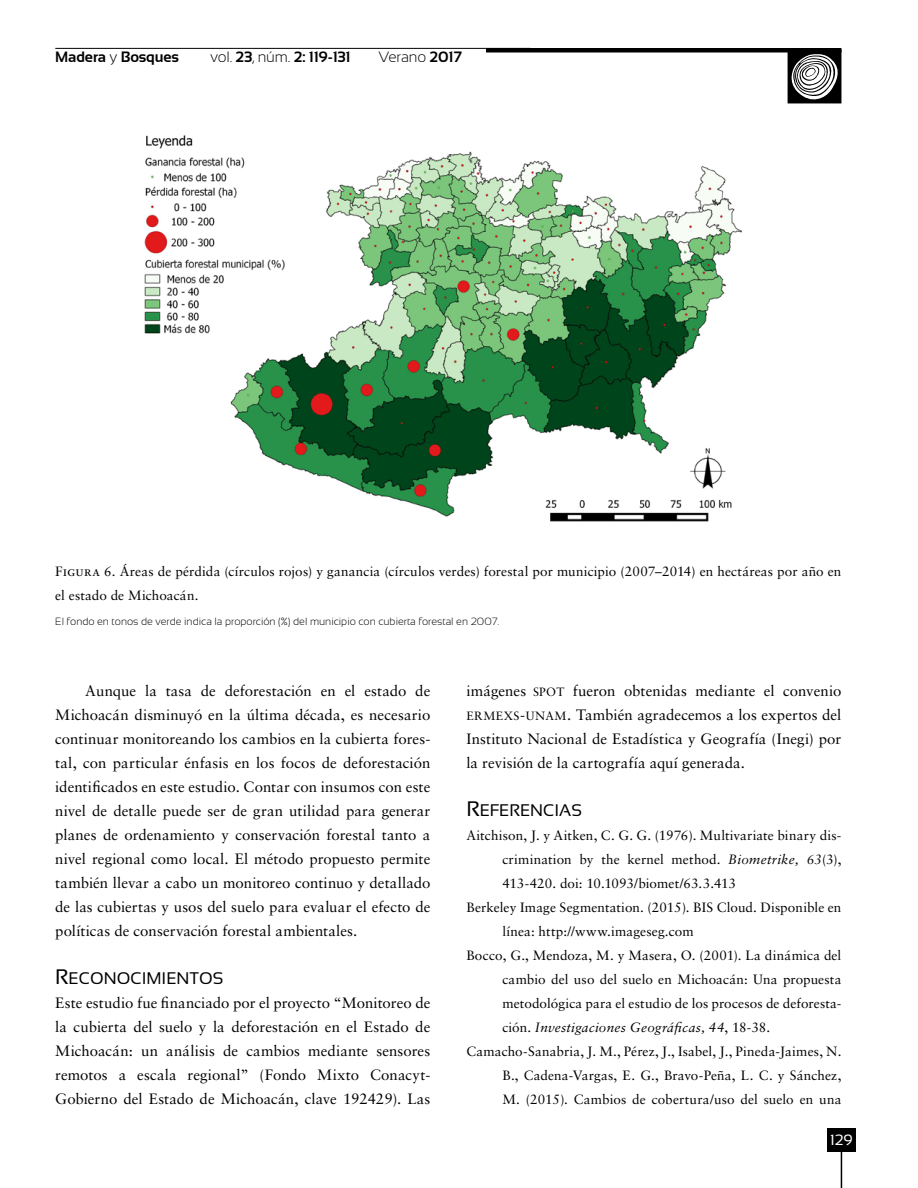
<style>
.page{position:relative;width:918px;height:1188px;background:#fff}
.page>*{position:absolute;margin:0;border:0;box-sizing:border-box;transform-origin:0 0}
.t1{font:16.8px "Sansation Regular SC800";color:#000}
.t2{font:15px/24px "Sabon LT Std";letter-spacing:.005em;color:#000;text-align:justify}
.t3{font:700 15px "Sansation";letter-spacing:-.01em;color:#000}
.t4{font:300 15px "Sansation";letter-spacing:-.01em;color:#000}
.t5{font:15px "Sansation";color:#fff}
.t6{font:13.5px/24px "Sabon LT Std";letter-spacing:.01em;color:#000}
.t7{font:italic 13.5px "Sabon LT Std";letter-spacing:.015em;color:#000}
.t8{font:13.5px "Sabon LT Std";letter-spacing:-.015em;color:#000}
.t9{font:300 10.5px "Sansation";color:#000}
.s1{font-weight:300}
.s2{font-weight:700}
.s3{font-size:21px}
.s4{font-size:12px}
.s5{font-style:italic}
.s6{font-style:normal}
</style>
<div class="page">
<hr style="left:486px;top:48px;width:355px;height:4px;background:#000">
<hr style="left:55px;top:48px;width:475px;height:1px;background:#000">
<svg style="left:788px;top:53px;width:53px;height:51px"></svg>
<div style="left:827px;top:1128px;width:28px;height:24px;background:#000"></div>
<hr style="left:841px;top:1151px;width:1px;height:37px;background:#000">
<img style="left:144px;top:135px;width:599px;height:387px">
<p class="t3" style="left:55px;top:48px;width:125px">Madera <span class="s1">y</span> Bosques</p>
<p class="t3" style="left:210px;top:48px;width:142px"><span class="s1">vol.</span> 23<span class="s1">, núm.</span> 2: 119-131</p>
<p class="t4" style="left:379px;top:48px;width:85px">Verano <span class="s2">2017</span></p>
<p class="t6" style="left:55px;top:559px;width:788px">Figura 6. Áreas de pérdida (círculos rojos) y ganancia (círculos verdes) forestal por municipio (2007–2014) en hectáreas por año en el estado de Michoacán.</p>
<p class="t9" style="left:55px;top:616px;width:446px">El fondo en tonos de verde indica la proporción (%) del municipio con cubierta forestal en 2007.</p>
<p class="t2" style="left:55px;top:679px;width:377px;text-indent:30px">Aunque la tasa de deforestación en el estado de Michoacán disminuyó en la última década, es necesario continuar monitoreando los cambios en la cubierta fores&shy;tal, con particular énfasis en los focos de deforestación identificados en este estudio. Contar con insumos con este nivel de detalle puede ser de gran utilidad para generar planes de ordenamiento y conservación forestal tanto a nivel regional como local. El método propuesto permite también llevar a cabo un monitoreo continuo y detallado de las cubiertas y usos del suelo para evaluar el efecto de políticas de conservación forestal ambientales.</p>
<p class="t1" style="left:55px;top:969px;width:170px"><span class="s3">R</span>ECONOCI MI ENTOS</p>
<p class="t2" style="left:55px;top:991px;width:377px">Este estudio fue financiado por el proyecto “Monitoreo de la cubierta del suelo y la deforestación en el Estado de Michoacán: un análisis de cambios mediante sensores remotos a escala regional” (Fondo Mixto Conacyt-Gobierno del Estado de Michoacán, clave 192429). Las</p>
<p class="t2" style="left:466px;top:679px;width:377px">imágenes <span class="s4">SPOT</span> fueron obtenidas mediante el convenio <span class="s4">ERMEXS</span>-<span class="s4">UNAM</span>. También agradecemos a los expertos del Instituto Nacional de Estadística y Geografía (Inegi) por la revisión de la cartografía aquí generada.</p>
<p class="t1" style="left:466px;top:801px;width:117px"><span class="s3">R</span>EFERENCIAS</p>
<p class="t6" style="left:466px;top:823px;width:377px">Aitchison, J. y Aitken, C. G. G. (1976). Multivariate binary dis-</p>
<p class="t6" style="left:502px;top:847px;width:341px">crimination by the kernel method. <span class="s5">Biometrike, 63</span>(3),</p>
<p class="t8" style="left:502px;top:875px;width:235px">413-420. doi: 10.1093/biomet/63.3.413</p>
<p class="t6" style="left:466px;top:895px;width:377px">Berkeley Image Segmentation. (2015). BIS Cloud. Disponible en</p>
<p class="t6" style="left:502px;top:919px;width:193px">línea: http://www.imageseg.com</p>
<p class="t6" style="left:466px;top:943px;width:377px">Bocco, G., Mendoza, M. y Masera, O. (2001). La dinámica del</p>
<p class="t6" style="left:502px;top:967px;width:341px">cambio del uso del suelo en Michoacán: Una propuesta</p>
<p class="t6" style="left:502px;top:991px;width:341px">metodológica para el estudio de los procesos de deforesta-</p>
<p class="t7" style="left:502px;top:1020px;width:269px"><span class="s6">ción.</span> Investigaciones Geográficas, 44<span class="s6">, 18-38.</span></p>
<p class="t6" style="left:466px;top:1039px;width:377px">Camacho-Sanabria, J. M., Pérez, J., Isabel, J., Pineda-Jaimes, N.</p>
<p class="t6" style="left:502px;top:1063px;width:341px">B., Cadena-Vargas, E. G., Bravo-Peña, L. C. y Sánchez,</p>
<p class="t6" style="left:502px;top:1087px;width:341px">M. (2015). Cambios de cobertura/uso del suelo en una</p>
<p class="t5" style="left:830px;top:1131px;width:24px">129</p>
</div>
